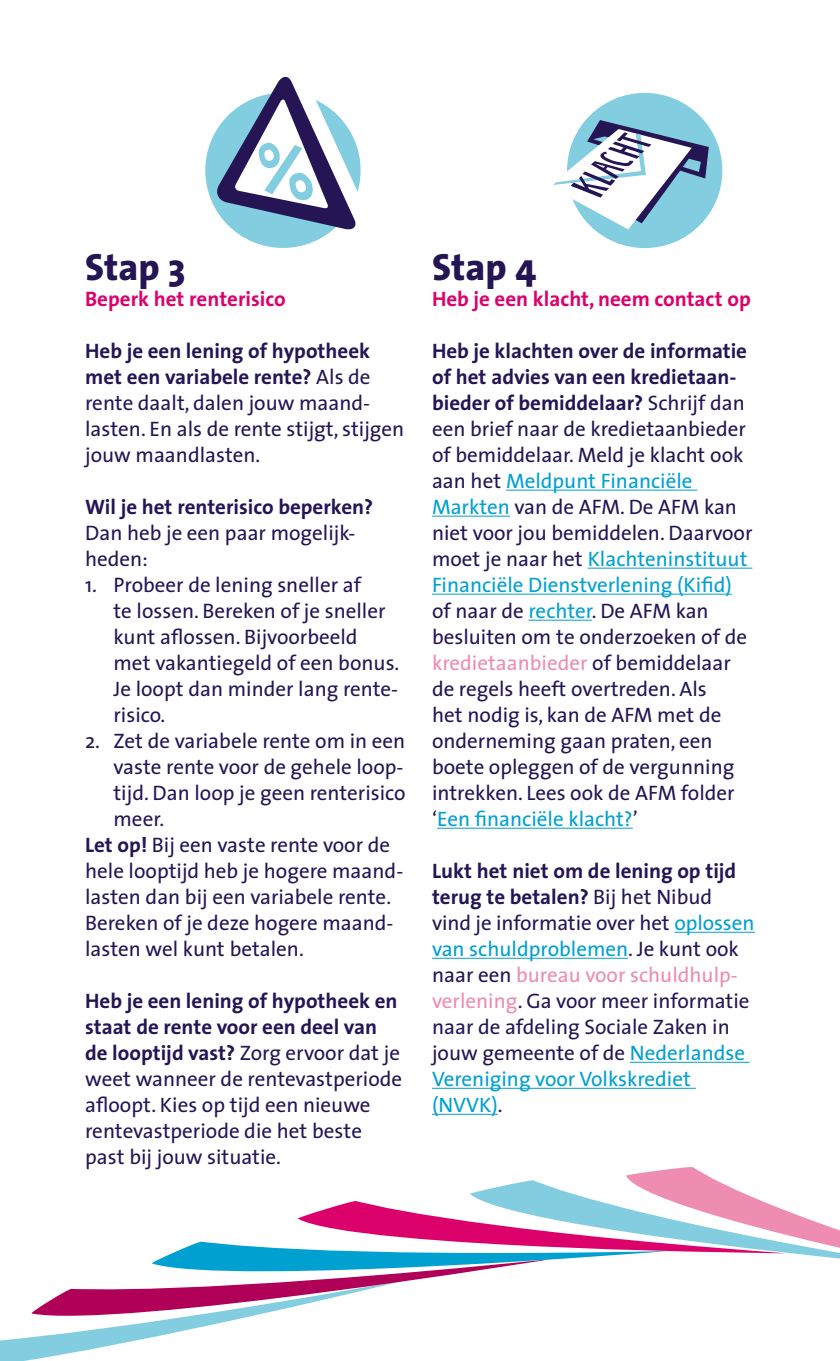
<style>
.page{position:relative;width:840px;height:1361px;background:#fff}
.page>*{position:absolute;margin:0;border:0;box-sizing:border-box;transform-origin:0 0}
.t1{font:800 38px "The Sans";color:#251555}
.t2{font:21px/26px "The Sans";color:#251555}
.t3{font:700 21px "The Sans";color:#dc006b}
.t4{font:700 21px "The Sans";color:#251555}
.s1{font-weight:700}
.s2{color:#00a0d1}
.s3{color:#ee8cb1}
</style>
<div class="page">
<hr style="left:505px;top:490px;width:191px;height:1px;background:#00a0d1">
<hr style="left:432px;top:516px;width:77px;height:1px;background:#00a0d1">
<hr style="left:587px;top:568px;width:165px;height:1px;background:#00a0d1">
<hr style="left:432px;top:594px;width:299px;height:1px;background:#00a0d1">
<hr style="left:528px;top:620px;width:63px;height:1px;background:#00a0d1">
<hr style="left:437px;top:828px;width:195px;height:1px;background:#00a0d1">
<hr style="left:674px;top:932px;width:80px;height:1px;background:#00a0d1">
<hr style="left:432px;top:958px;width:196px;height:1px;background:#00a0d1">
<svg style="left:668px;top:1087px;width:171px;height:172px"></svg>
<svg style="left:95px;top:1288px;width:54px;height:61px"></svg>
<svg style="left:149px;top:1061px;width:519px;height:277px"></svg>
<svg style="left:0;top:1288px;width:95px;height:73px"></svg>
<div style="left:205px;top:93px;width:155px;height:155px;background:#83cde1;border-radius:50%"></div>
<svg style="left:214px;top:76px;width:147px;height:155px"></svg>
<div style="left:566px;top:93px;width:156px;height:155px;background:#83cde1;border-radius:50%"></div>
<svg style="left:553px;top:120px;width:155px;height:109px"></svg>
<h1 class="t1" style="left:85px;top:235px;width:102px">Stap 3</h1>
<p class="t3" style="left:85px;top:281px;width:202px">Beperk het renterisico</p>
<p class="t2" style="left:85px;top:337px;width:320px"><span class="s1">Heb je een lening of hypotheek met een variabele rente?</span> Als de rente daalt, dalen jouw maand&shy;lasten. En als de rente stijgt, stijgen jouw maandlasten.</p>
<p class="t4" style="left:85px;top:489px;width:289px">Wil je het renterisico beperken?</p>
<p class="t2" style="left:85px;top:519px;width:269px">Dan heb je een paar mogelijk&shy;heden:</p>
<p class="t2" style="left:113px;top:571px;width:287px;text-indent:-28px">1. Probeer de lening sneller af<br>te lossen. Bereken of je sneller kunt aflossen. Bijvoorbeeld met vakantiegeld of een bonus.<br>Je loopt dan minder lang rente&shy;risico.</p>
<p class="t2" style="left:85px;top:727px;width:321px">2. Zet de variabele rente om in een</p>
<p class="t2" style="left:113px;top:753px;width:291px">vaste rente voor de gehele loop-</p>
<p class="t2" style="left:113px;top:779px;width:293px">tijd. Dan loop je geen renterisico</p>
<p class="t2" style="left:113px;top:805px;width:52px">meer.</p>
<p class="t2" style="left:85px;top:831px;width:306px"><span class="s1">Let op!</span> Bij een vaste rente voor de</p>
<p class="t2" style="left:85px;top:857px;width:319px">hele looptijd heb je hogere maand-</p>
<p class="t2" style="left:85px;top:883px;width:307px">lasten dan bij een variabele rente.</p>
<p class="t2" style="left:85px;top:909px;width:310px">Bereken of je deze hogere maand-</p>
<p class="t2" style="left:85px;top:935px;width:220px">lasten wel kunt betalen.</p>
<p class="t2" style="left:85px;top:987px;width:318px"><span class="s1">Heb je een lening of hypotheek en staat de rente voor een deel van de looptijd vast?</span> Zorg ervoor dat je weet wanneer de rentevastperiode afloopt. Kies op tijd een nieuwe rentevastperiode die het beste past bij jouw situatie.</p>
<h1 class="t1" style="left:432px;top:235px;width:106px">Stap 4</h1>
<p class="t3" style="left:432px;top:281px;width:320px">Heb je een klacht, neem contact op</p>
<p class="t2" style="left:432px;top:337px;width:322px"><span class="s1">Heb je klachten over de informatie of het advies van een kredietaan&shy;bieder of bemiddelaar?</span> Schrijf dan een brief naar de kredietaanbieder of bemiddelaar. Meld je klacht ook aan het <span class="s2">Meldpunt Financiële<br>Markten</span> van de AFM. De AFM kan niet voor jou bemiddelen. Daarvoor moet je naar het <span class="s2">Klachteninstituut<br>Financiële Dienstverlening (Kifid) </span>of naar de <span class="s2">rechter</span>. De AFM kan besluiten om te onderzoeken of de <span class="s3">kredietaanbieder</span> of bemiddelaar de regels heeft overtreden. Als<br>het nodig is, kan de AFM met de onderneming gaan praten, een boete opleggen of de vergunning intrekken. Lees ook de AFM folder ‘<span class="s2">Een financiële klacht?</span>’</p>
<p class="t2" style="left:432px;top:857px;width:324px"><span class="s1">Lukt het niet om de lening op tijd terug te betalen?</span> Bij het Nibud vind je informatie over het <span class="s2">oplossen van schuldproblemen</span>. Je kunt ook naar een <span class="s3">bureau voor schuldhulp&shy;verlening</span>. Ga voor meer informatie naar de afdeling Sociale Zaken in jouw gemeente of de <span class="s2">Nederlandse<br>Vereniging voor Volkskrediet (NVVK)</span>.</p>
</div>
